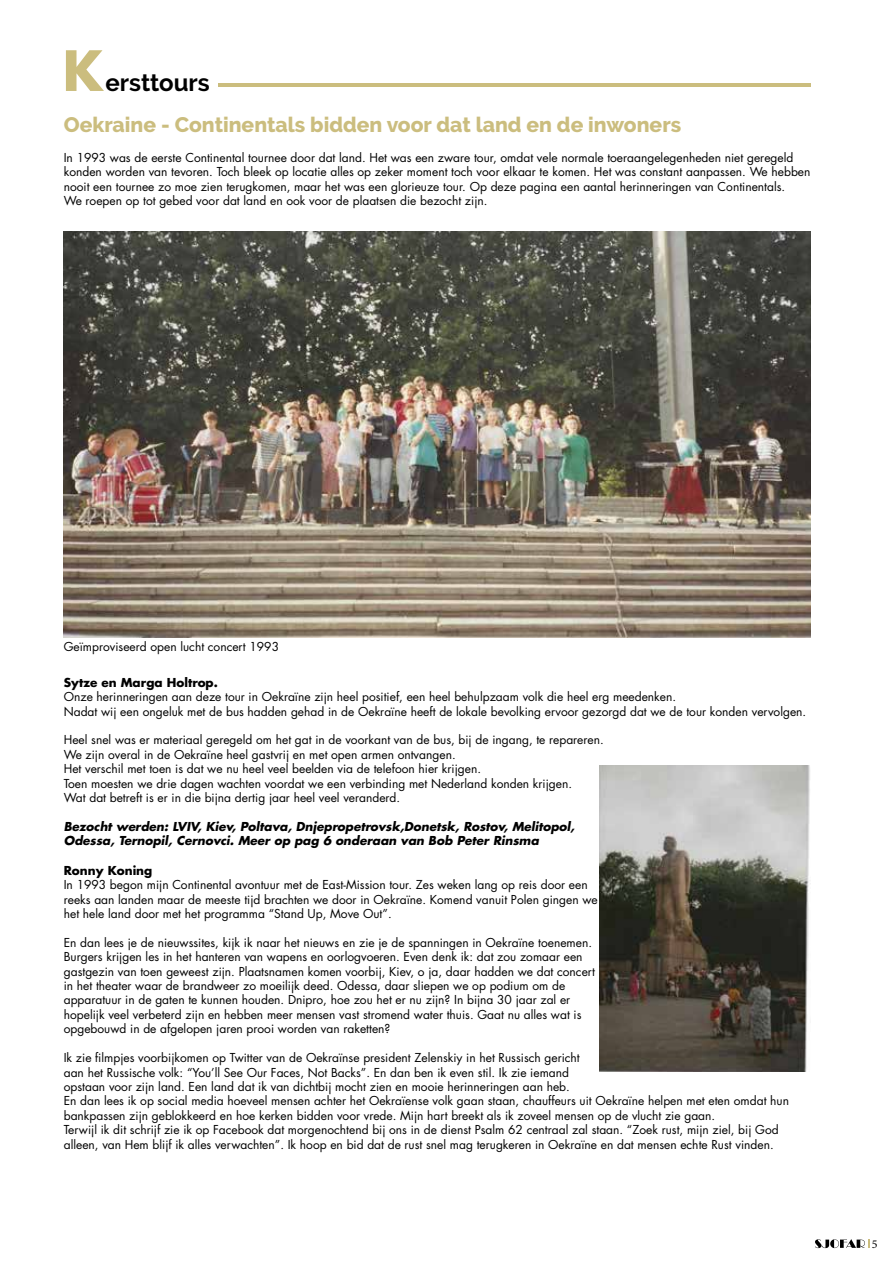
<style>
.page{position:relative;width:893px;height:1263px;background:#fff}
.page>*{position:absolute;margin:0;border:0;box-sizing:border-box;transform-origin:0 0}
.t1{font:700 54px "Futura";color:#cbbd7e}
.t2{font:700 24px "Raleway";color:#000}
.t3{font:800 21px "Raleway";color:#cbbd7e}
.t4{font:12px/14.4px "Futura Std";color:#000}
.t5{font:italic 700 12px/14.4px "Futura Std";color:#000}
.t6{font:700 12px "Futura Std";color:#000}
.t7{font:12px "Minion Pro";color:#000}
</style>
<div class="page">
<svg style="left:815px;top:1239px;width:55px;height:9px"></svg>
<hr style="left:218px;top:83px;width:593px;height:3px;background:#cbbd7e">
<img style="left:600px;top:765px;width:211px;height:306px">
<img style="left:64px;top:232px;width:747px;height:406px">
<h1 class="t1" style="left:62px;top:32px;width:44px">K</h1>
<h2 class="t2" style="left:105px;top:69px;width:106px">ersttours</h2>
<h3 class="t3" style="left:64px;top:113px;width:619px">Oekraine - Continentals bidden voor dat land en de inwoners</h3>
<p class="t4" style="left:64px;top:150px;width:748px">In 1993 was de eerste Continental tournee door dat land. Het was een zware tour, omdat vele normale toeraangelegenheden niet geregeld konden worden van tevoren. Toch bleek op locatie alles op zeker moment toch voor elkaar te komen. Het was constant aanpassen. We hebben nooit een tournee zo moe zien terugkomen, maar het was een glorieuze tour. Op deze pagina een aantal herinneringen van Continentals.<br>We roepen op tot gebed voor dat land en ook voor de plaatsen die bezocht zijn.</p>
<p class="t4" style="left:64px;top:639px;width:217px">Geïmproviseerd open lucht concert 1993</p>
<p class="t6" style="left:64px;top:674px;width:156px">Sytze en Marga Holtrop.</p>
<p class="t4" style="left:64px;top:690px;width:744px">Onze herinneringen aan deze tour in Oekraïne zijn heel positief, een heel behulpzaam volk die heel erg meedenken.<br>Nadat wij een ongeluk met de bus hadden gehad in de Oekraïne heeft de lokale bevolking ervoor gezorgd dat we de tour konden vervolgen.</p>
<p class="t4" style="left:64px;top:733px;width:541px">Heel snel was er materiaal geregeld om het gat in de voorkant van de bus, bij de ingang, te repareren.<br>We zijn overal in de Oekraïne heel gastvrij en met open armen ontvangen.<br>Het verschil met toen is dat we nu heel veel beelden via de telefoon hier krijgen.<br>Toen moesten we drie dagen wachten voordat we een verbinding met Nederland konden krijgen.<br>Wat dat betreft is er in die bijna dertig jaar heel veel veranderd.</p>
<p class="t5" style="left:64px;top:819px;width:512px">Bezocht werden: LVIV, Kiev, Poltava, Dnjepropetrovsk,Donetsk, Rostov, Melitopol,<br>Odessa, Ternopil, Cernovci. Meer op pag 6 onderaan van Bob Peter Rinsma</p>
<p class="t6" style="left:64px;top:862px;width:90px">Ronny Koning</p>
<p class="t4" style="left:64px;top:878px;width:535px">In 1993 begon mijn Continental avontuur met de East-Mission tour. Zes weken lang op reis door een reeks aan landen maar de meeste tijd brachten we door in Oekraïne. Komend vanuit Polen gingen we het hele land door met het programma “Stand Up, Move Out”.</p>
<p class="t4" style="left:64px;top:935px;width:533px">En dan lees je de nieuwssites, kijk ik naar het nieuws en zie je de spanningen in Oekraïne toenemen.<br>Burgers krijgen les in het hanteren van wapens en oorlogvoeren. Even denk ik: dat zou zomaar een gastgezin van toen geweest zijn. Plaatsnamen komen voorbij, Kiev, o ja, daar hadden we dat concert in het theater waar de brandweer zo moeilijk deed. Odessa, daar sliepen we op podium om de apparatuur in de gaten te kunnen houden. Dnipro, hoe zou het er nu zijn? In bijna 30 jaar zal er hopelijk veel verbeterd zijn en hebben meer mensen vast stromend water thuis. Gaat nu alles wat is opgebouwd in de afgelopen jaren prooi worden van raketten?</p>
<p class="t4" style="left:64px;top:1050px;width:727px">Ik zie filmpjes voorbijkomen op Twitter van de Oekraïnse president Zelenskiy in het Russisch gericht<br>aan het Russische volk: “You’ll See Our Faces, Not Backs”. En dan ben ik even stil. Ik zie iemand<br>opstaan voor zijn land. Een land dat ik van dichtbij mocht zien en mooie herinneringen aan heb.<br>En dan lees ik op social media hoeveel mensen achter het Oekraïense volk gaan staan, chauffeurs uit Oekraïne helpen met eten omdat hun bankpassen zijn geblokkeerd en hoe kerken bidden voor vrede. Mijn hart breekt als ik zoveel mensen op de vlucht zie gaan.<br>Terwijl ik dit schrijf zie ik op Facebook dat morgenochtend bij ons in de dienst Psalm 62 centraal zal staan. “Zoek rust, mijn ziel, bij God alleen, van Hem blijf ik alles verwachten”. Ik hoop en bid dat de rust snel mag terugkeren in Oekraïne en dat mensen echte Rust vinden.</p>
<p class="t7" style="left:872px;top:1236px;width:7px">5</p>
</div>
